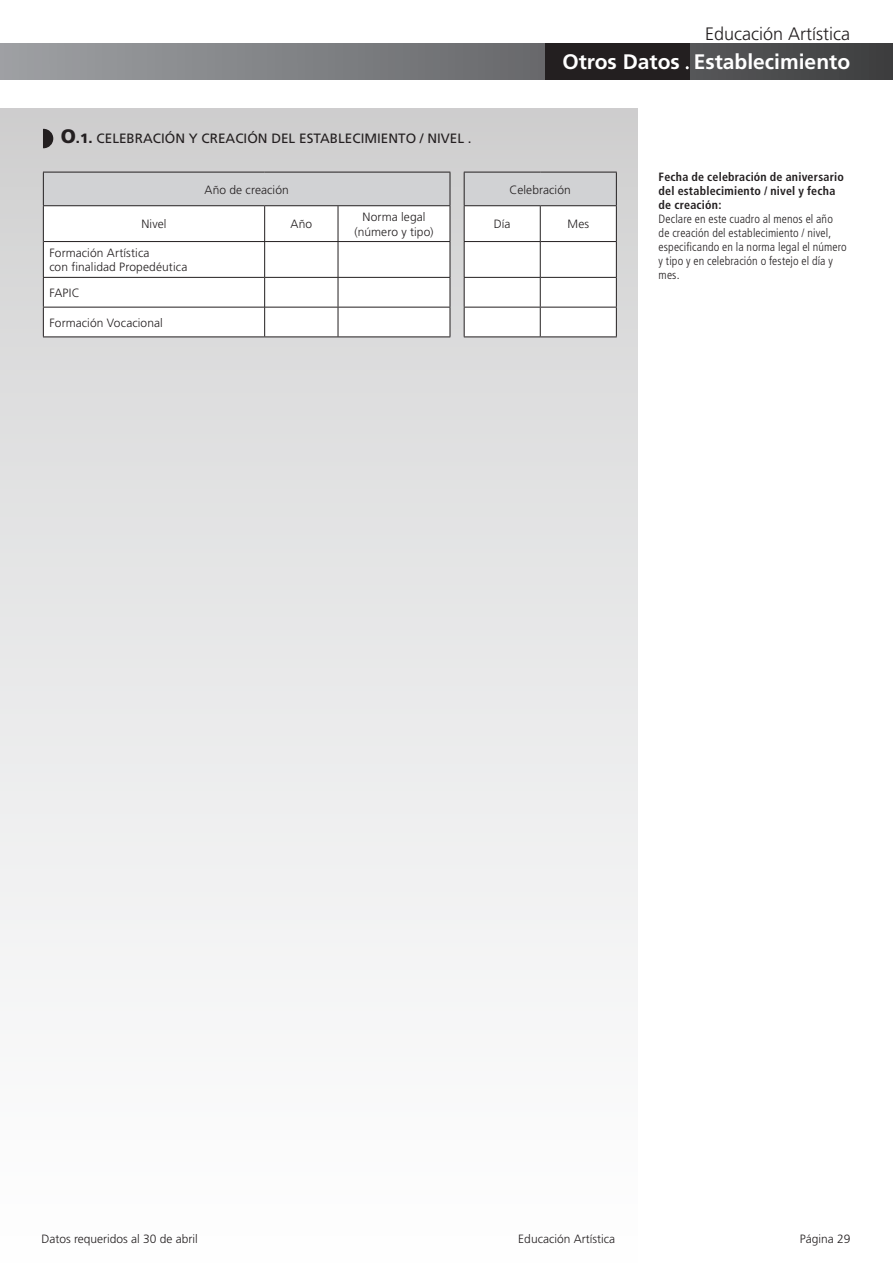
<style>
.page{position:relative;width:893px;height:1263px;background:#fff}
.page>*{position:absolute;margin:0;border:0;box-sizing:border-box;transform-origin:0 0}
.t1{font:700 21px "Frutiger";color:#fff}
.t2{font:300 18px "Frutiger";color:#231f20}
.t3{font:13.5px "Frutiger";color:#231f20}
.titulo-nivel1{font:300 12px "Frutiger";letter-spacing:.005em;color:#231f20}
.pagina-2-instruccion{font:300 condensed 12px/14.1px "Frutiger";letter-spacing:.01em;color:#231f20}
.pagina-2-instruccion-2{font:700 condensed 12px/14.1px "Frutiger";letter-spacing:.015em;color:#231f20}
.s1{font-weight:900;font-size:19.5px}
.s2{font-weight:900}
</style>
<div class="page">
<svg style="left:0;top:108px;width:1px;height:871px"></svg>
<div style="left:1px;top:108px;width:637px;height:1155px;background:linear-gradient(to bottom,#d1d1d2,#fff)"></div>
<svg style="left:1px;top:44px;width:892px;height:36px;background:#737477"></svg>
<hr style="left:0;top:44px;width:1px;height:36px;background:#9fa0a4">
<div style="left:545px;top:44px;width:145px;height:36px;background:#231f20"></div>
<svg style="left:43px;top:129px;width:10px;height:19px"></svg>
<div style="left:44px;top:172px;width:572px;height:34px;background:#d1d2d4"></div>
<svg style="left:44px;top:206px;width:572px;height:131px"></svg>
<hr style="left:43px;top:172px;width:222px;height:1px;background:#231f20">
<hr style="left:43px;top:172px;width:1px;height:33px;background:#231f20">
<hr style="left:265px;top:172px;width:73px;height:1px;background:#231f20">
<hr style="left:338px;top:172px;width:112px;height:1px;background:#231f20">
<hr style="left:450px;top:172px;width:1px;height:33px;background:#231f20">
<hr style="left:43px;top:205px;width:222px;height:1px;background:#231f20">
<hr style="left:43px;top:206px;width:1px;height:36px;background:#231f20">
<hr style="left:265px;top:205px;width:73px;height:1px;background:#231f20">
<hr style="left:264px;top:206px;width:1px;height:35px;background:#231f20">
<hr style="left:338px;top:205px;width:112px;height:1px;background:#231f20">
<hr style="left:338px;top:206px;width:1px;height:35px;background:#231f20">
<hr style="left:450px;top:206px;width:1px;height:35px;background:#231f20">
<hr style="left:265px;top:241px;width:73px;height:1px;background:#231f20">
<hr style="left:338px;top:241px;width:112px;height:1px;background:#231f20">
<hr style="left:338px;top:242px;width:1px;height:35px;background:#231f20">
<hr style="left:450px;top:242px;width:1px;height:35px;background:#231f20">
<hr style="left:265px;top:277px;width:73px;height:1px;background:#231f20">
<hr style="left:338px;top:277px;width:112px;height:1px;background:#231f20">
<hr style="left:265px;top:307px;width:73px;height:1px;background:#231f20">
<hr style="left:338px;top:307px;width:112px;height:1px;background:#231f20">
<svg style="left:338px;top:278px;width:1px;height:58px"></svg>
<svg style="left:450px;top:278px;width:1px;height:58px"></svg>
<hr style="left:265px;top:336px;width:73px;height:1px;background:#231f20">
<hr style="left:338px;top:336px;width:112px;height:1px;background:#231f20">
<hr style="left:464px;top:172px;width:76px;height:1px;background:#231f20">
<hr style="left:464px;top:172px;width:1px;height:33px;background:#231f20">
<hr style="left:540px;top:172px;width:77px;height:1px;background:#231f20">
<hr style="left:616px;top:172px;width:1px;height:33px;background:#231f20">
<hr style="left:464px;top:205px;width:76px;height:1px;background:#231f20">
<hr style="left:464px;top:206px;width:1px;height:35px;background:#231f20">
<hr style="left:540px;top:205px;width:77px;height:1px;background:#231f20">
<hr style="left:540px;top:206px;width:1px;height:35px;background:#231f20">
<hr style="left:616px;top:206px;width:1px;height:35px;background:#231f20">
<hr style="left:464px;top:241px;width:76px;height:1px;background:#231f20">
<hr style="left:464px;top:242px;width:1px;height:35px;background:#231f20">
<hr style="left:540px;top:241px;width:77px;height:1px;background:#231f20">
<hr style="left:540px;top:242px;width:1px;height:35px;background:#231f20">
<hr style="left:616px;top:242px;width:1px;height:35px;background:#231f20">
<hr style="left:464px;top:277px;width:76px;height:1px;background:#231f20">
<hr style="left:540px;top:277px;width:77px;height:1px;background:#231f20">
<hr style="left:464px;top:307px;width:76px;height:1px;background:#231f20">
<svg style="left:464px;top:278px;width:1px;height:58px"></svg>
<hr style="left:540px;top:307px;width:77px;height:1px;background:#231f20">
<svg style="left:540px;top:278px;width:1px;height:58px"></svg>
<svg style="left:616px;top:278px;width:1px;height:58px"></svg>
<hr style="left:464px;top:336px;width:76px;height:1px;background:#231f20">
<hr style="left:540px;top:336px;width:77px;height:1px;background:#231f20">
<hr style="left:44px;top:241px;width:221px;height:1px;background:#231f20">
<svg style="left:43px;top:242px;width:222px;height:95px"></svg>
<h2 class="t2" style="left:705px;top:23px;width:146px">Educación Artística</h2>
<p class="t3" style="left:61px;top:130px;width:412px"><span class="s1">O</span><span class="s2">.1.</span> CELEBRACIÓN Y CREACIÓN DEL ESTABLECIMIENTO / NIVEL .</p>
<p class="t1" style="left:562px;top:50px;width:289px">Otros Datos Establecimiento</p>
<p class="titulo-nivel1" style="left:204px;top:183px;width:86px">Año de creación</p>
<p class="titulo-nivel1" style="left:510px;top:183px;width:63px">Celebración</p>
<p class="titulo-nivel1" style="left:141px;top:217px;width:27px">Nivel</p>
<p class="titulo-nivel1" style="left:290px;top:217px;width:23px">Año</p>
<p class="titulo-nivel1" style="left:49px;top:246px;width:102px">Formación Artística</p>
<p class="titulo-nivel1" style="left:49px;top:260px;width:139px">con finalidad Propedéutica</p>
<p class="titulo-nivel1" style="left:49px;top:286px;width:32px">FAPIC</p>
<p class="titulo-nivel1" style="left:49px;top:316px;width:115px">Formación Vocacional</p>
<p class="titulo-nivel1" style="left:362px;top:210px;width:64px">Norma legal</p>
<p class="titulo-nivel1" style="left:355px;top:225px;width:80px">(número y tipo)</p>
<p class="titulo-nivel1" style="left:494px;top:217px;width:18px">Día</p>
<p class="titulo-nivel1" style="left:567px;top:217px;width:23px">Mes</p>
<p class="pagina-2-instruccion-2" style="left:659px;top:170px;width:187px">Fecha de celebración de aniversario del establecimiento / nivel y fecha de creación:</p>
<p class="pagina-2-instruccion" style="left:659px;top:212px;width:190px">Declare en este cuadro al menos el año<br>de creación del establecimiento / nivel, especificando en la norma legal el número y tipo y en celebración o festejo el día y mes.</p>
<p class="titulo-nivel1" style="left:41px;top:1232px;width:158px">Datos requeridos al 30 de abril</p>
<p class="titulo-nivel1" style="left:800px;top:1232px;width:52px">Página 29</p>
<p class="titulo-nivel1" style="left:518px;top:1232px;width:98px">Educación Artística</p>
</div>
